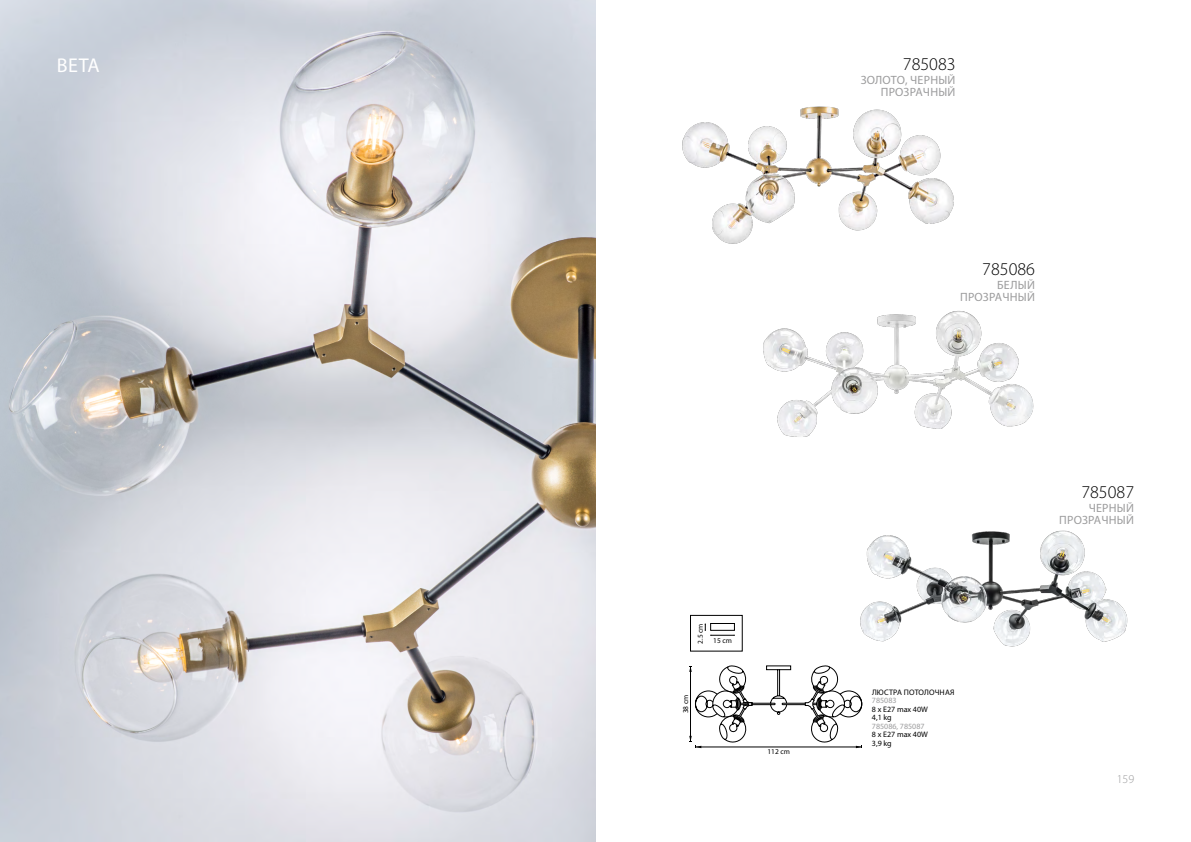
<style>
.page{position:relative;width:1191px;height:842px;background:#fff}
.page>*{position:absolute;margin:0;border:0;box-sizing:border-box;transform-origin:0 0}
.t1{font:20px "Myriad Pro";color:#fff}
.t2{font:300 18px "Myriad Pro";color:#000}
.t3{font:12px/12px "Myriad Pro";letter-spacing:.02em;color:#9c9c9d;text-align:right}
.t4{font:300 12px "Myriad Pro";color:#9c9c9d}
.t5{font:8px/8.5px "Myriad Pro";color:#000}
.t6{font:8px "Myriad Pro";color:#9c9c9d}
.t7{font:8px "Myriad Pro";letter-spacing:.02em;color:#000}
.t8{font:7.4px "Myriad Pro";color:#000}
</style>
<div class="page">
<svg style="left:689px;top:614px;width:174px;height:135px"></svg>
<img style="left:859px;top:530px;width:269px;height:132px">
<img style="left:682px;top:106px;width:272px;height:138px">
<img style="left:763px;top:311px;width:271px;height:126px">
<img style="left:0;top:0;width:595px;height:842px">
<h1 class="t1" style="left:57px;top:53px;width:44px">BETA</h1>
<h2 class="t2" style="left:903px;top:53px;width:54px">785083</h2>
<p class="t3" style="left:860px;top:73px;width:96px">ЗОЛОТО, ЧЕРНЫЙ<br>ПРОЗРАЧНЫЙ</p>
<h2 class="t2" style="left:982px;top:258px;width:54px">785086</h2>
<p class="t3" style="left:960px;top:278px;width:76px">БЕЛЫЙ<br>ПРОЗРАЧНЫЙ</p>
<p class="t8" style="left:696px;top:644px;width:22px;rotate:-90deg">2.5 cm</p>
<p class="t8" style="left:713px;top:636px;width:20px">15 cm</p>
<p class="t8" style="left:681px;top:713px;width:20px;rotate:-90deg">38 cm</p>
<p class="t8" style="left:767px;top:747px;width:24px">112 cm</p>
<p class="t7" style="left:872px;top:687px;width:84px">ЛЮСТРА ПОТОЛОЧНАЯ</p>
<p class="t6" style="left:872px;top:696px;width:26px">785083</p>
<p class="t5" style="left:872px;top:705px;width:57px">8 x E27 max 40W<br>4,1 kg</p>
<p class="t6" style="left:872px;top:721px;width:54px">785086, 785087</p>
<p class="t5" style="left:872px;top:730px;width:57px">8 x E27 max 40W<br>3,9 kg</p>
<h2 class="t2" style="left:1081px;top:481px;width:54px">785087</h2>
<p class="t3" style="left:1059px;top:501px;width:76px">ЧЕРНЫЙ<br>ПРОЗРАЧНЫЙ</p>
<p class="t4" style="left:1116px;top:771px;width:19px">159</p>
</div>
